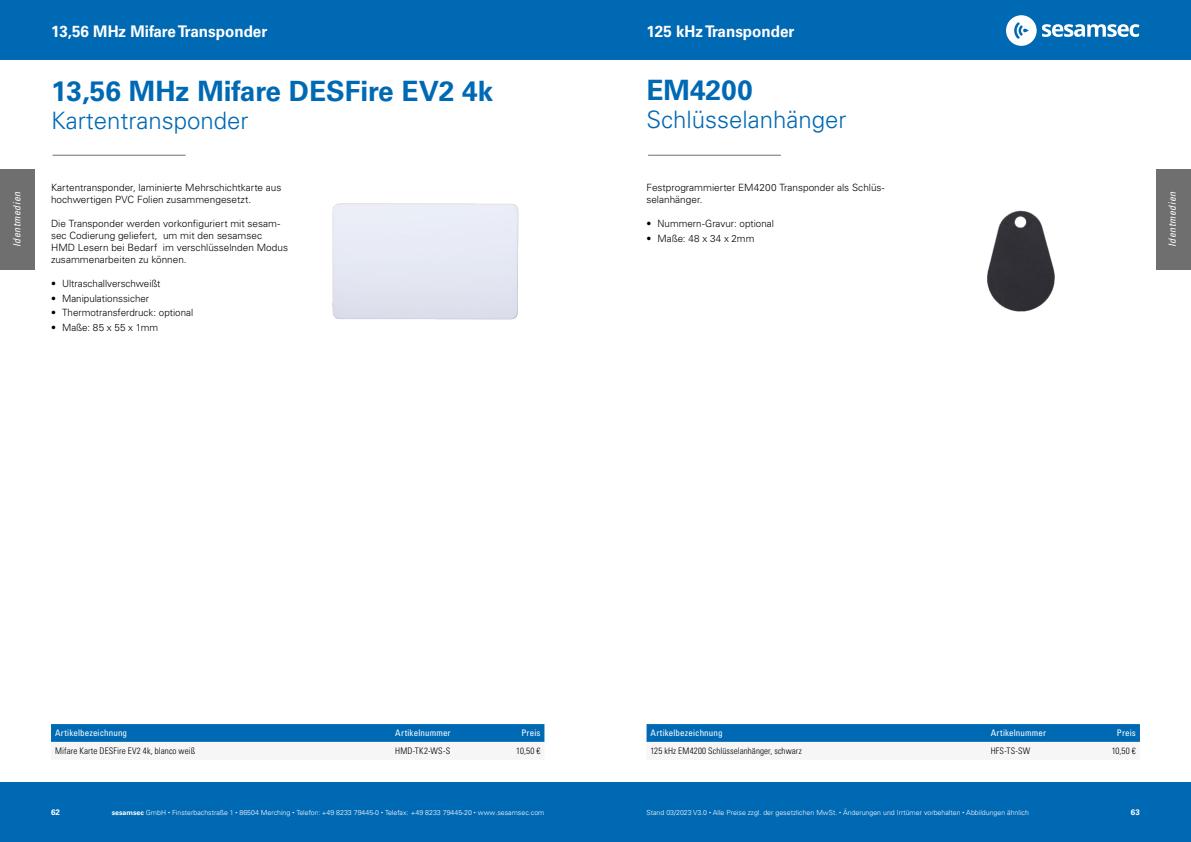
<style>
.page{position:relative;width:1191px;height:842px;background:#fff}
.page>*{position:absolute;margin:0;border:0;box-sizing:border-box;transform-origin:0 0}
.t1{font:700 28px "Univers LT Pro 65";color:#0069b4}
.t2{font:300 24px "Univers LT Pro 45";color:#0069b4}
.t3{font:700 16px "Univers LT Pro 65";color:#fff;scale:.95 1}
.t4{font:300 10px/12px "Univers LT Pro 45";color:#000}
.t5{font:italic condensed 10px "Univers LT Pro";letter-spacing:.04em;color:#fff}
.t6{font:300 condensed 9px "Univers LT Pro";letter-spacing:.015em;color:#000}
.t7{font:condensed 9px "Univers LT Pro";letter-spacing:.015em;color:#fff}
.t8{font:700 8px "Univers LT Pro 65";color:#fff}
.t9{font:300 7px "Univers LT Pro 45";color:#fff}
.s1{font-family:"Univers LT Pro";font-stretch:condensed}
.s2{font-family:"Univers LT Pro 65";font-weight:700}
.s3{font-size:4px}
</style>
<div class="page">
<div style="left:587px;top:782px;width:604px;height:60px;background:#0069b4"></div>
<div style="left:587px;top:0;width:604px;height:60px;background:#0069b4"></div>
<div style="left:0;top:782px;width:604px;height:60px;background:#0069b4"></div>
<div style="left:0;top:0;width:604px;height:60px;background:#0069b4"></div>
<div style="left:0;top:169px;width:35px;height:101px;background:#706f6f"></div>
<div style="left:1155px;top:169px;width:36px;height:101px;background:#706f6f"></div>
<hr style="left:53px;top:155px;width:132px;height:1px;background:#706f6f">
<svg style="left:51px;top:724px;width:493px;height:18px;background:#026ab4"></svg>
<hr style="left:648px;top:155px;width:133px;height:1px;background:#706f6f">
<svg style="left:646px;top:724px;width:494px;height:18px;background:#036ab4"></svg>
<svg style="left:1042px;top:24px;width:97px;height:13px"></svg>
<svg style="left:1006px;top:15px;width:30px;height:31px"></svg>
<img style="left:332px;top:203px;width:187px;height:117px">
<img style="left:987px;top:210px;width:68px;height:102px">
<h3 class="t3" style="left:51px;top:20px;width:229px">13,56 MHz Mifare Transponder</h3>
<h3 class="t3" style="left:646px;top:20px;width:157px">125 kHz Transponder</h3>
<h1 class="t1" style="left:51px;top:72px;width:444px">13,56 MHz Mifare DESFire EV2 4k</h1>
<h2 class="t2" style="left:51px;top:105px;width:199px">Kartentransponder</h2>
<h1 class="t1" style="left:646px;top:70px;width:108px">EM4200</h1>
<h2 class="t2" style="left:646px;top:104px;width:202px">Schlüsselanhänger</h2>
<p class="t4" style="left:646px;top:181px;width:240px">Festprogrammierter EM4200 Transponder als Schlüs&shy;selanhänger.</p>
<p class="t4" style="left:646px;top:217px;width:129px"><span class="s1">•</span> Nummern-Gravur: optional</p>
<p class="t4" style="left:646px;top:232px;width:109px"><span class="s1">•</span> Maße: 48 x 34 x 2mm</p>
<p class="t4" style="left:51px;top:181px;width:232px">Kartentransponder, laminierte Mehrschichtkarte aus hochwertigen PVC Folien zusammengesetzt.</p>
<p class="t4" style="left:51px;top:217px;width:238px">Die Transponder werden vorkonfiguriert mit sesam&shy;sec Codierung geliefert, um mit den sesamsec HMD Lesern bei Bedarf im verschlüsselnden Modus zusammenarbeiten zu können.</p>
<p class="t4" style="left:51px;top:277px;width:111px"><span class="s1">•</span> Ultraschallverschweißt</p>
<p class="t4" style="left:51px;top:292px;width:100px"><span class="s1">•</span> Manipulationssicher</p>
<p class="t4" style="left:51px;top:307px;width:144px"><span class="s1">•</span> Thermotransferdruck: optional</p>
<p class="t4" style="left:51px;top:321px;width:109px"><span class="s1">•</span> Maße: 85 x 55 x 1mm</p>
<p class="t5" style="left:10px;top:247px;width:57px;rotate:-90deg">Identmedien</p>
<p class="t5" style="left:1165px;top:247px;width:57px;rotate:-90deg">Identmedien</p>
<p class="t7" style="left:55px;top:727px;width:74px">Artikelbezeichnung</p>
<p class="t7" style="left:395px;top:727px;width:57px">Artikelnummer</p>
<p class="t6" style="left:55px;top:745px;width:142px">Mifare Karte DESFire EV2 4k, blanco weiß</p>
<p class="t6" style="left:395px;top:745px;width:56px">HMD-TK2-WS-S</p>
<p class="t7" style="left:521px;top:727px;width:21px">Preis</p>
<p class="t6" style="left:516px;top:745px;width:26px">10,50 €</p>
<p class="t7" style="left:650px;top:727px;width:74px">Artikelbezeichnung</p>
<p class="t7" style="left:990px;top:727px;width:57px">Artikelnummer</p>
<p class="t6" style="left:650px;top:745px;width:153px">125 kHz EM4200 Schlüsselanhänger, schwarz</p>
<p class="t6" style="left:990px;top:745px;width:41px">HFS-TS-SW</p>
<p class="t7" style="left:1116px;top:727px;width:21px">Preis</p>
<p class="t6" style="left:1111px;top:745px;width:26px">10,50 €</p>
<p class="t8" style="left:51px;top:807px;width:10px">62</p>
<p class="t9" style="left:112px;top:808px;width:434px"><span class="s2">sesamsec</span> GmbH <span class="s3">•</span> Finsterbachstraße 1 <span class="s3">•</span> 86504 Merching <span class="s3">•</span> Telefon: +49 8233 79445-0 <span class="s3">•</span> Telefax: +49 8233 79445-20 <span class="s3">•</span> www.sesamsec.com</p>
<p class="t9" style="left:646px;top:807px;width:384px">Stand 03/2023 V3.0 <span class="s3">•</span> Alle Preise zzgl. der gesetzlichen MwSt. <span class="s3">•</span> Änderungen und Irrtümer vorbehalten <span class="s3">•</span> Abbildungen ähnlich</p>
<p class="t8" style="left:1131px;top:807px;width:10px">63</p>
</div>
